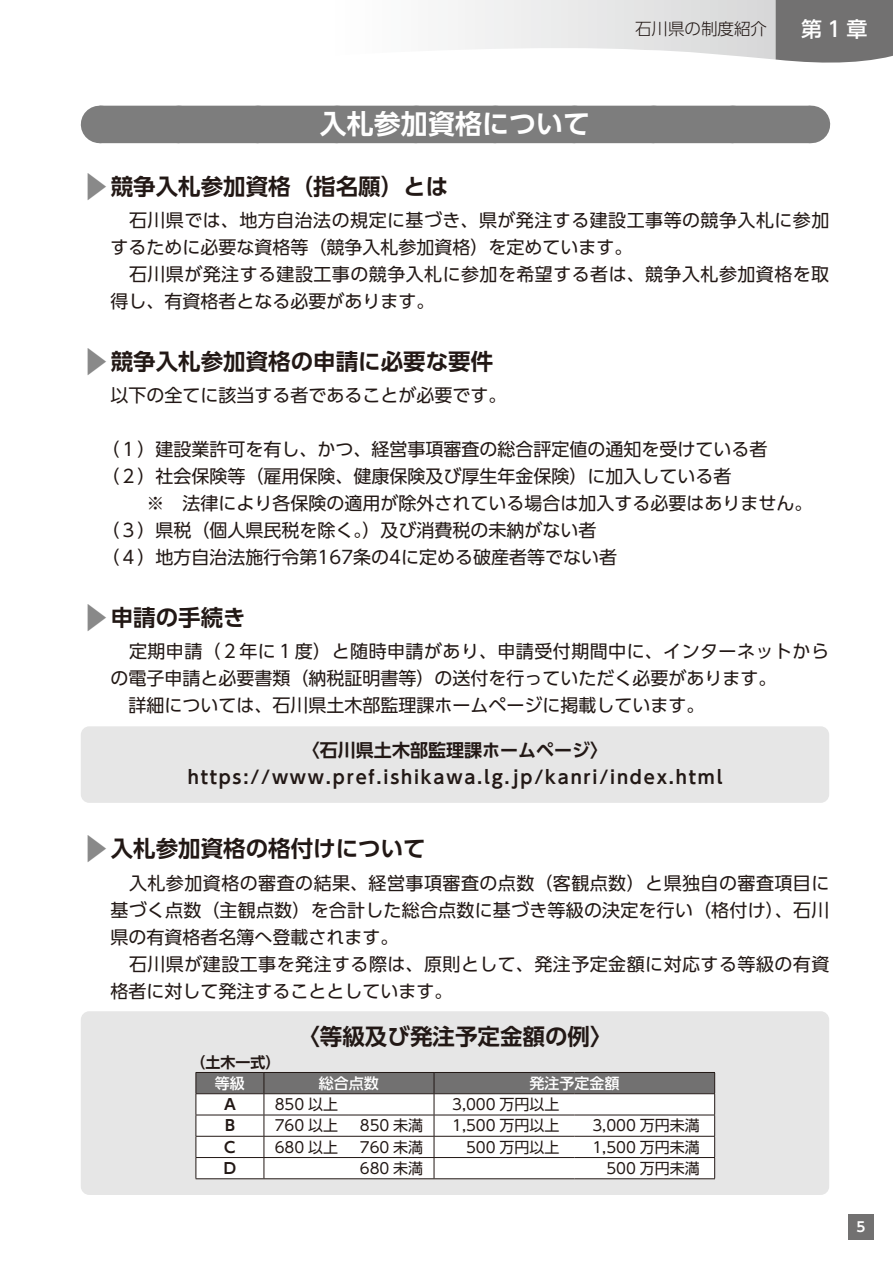
<style>
.page{position:relative;width:893px;height:1263px;background:#fff}
.page>*{position:absolute;margin:0;border:0;box-sizing:border-box;transform-origin:0 0}
.t1{font:700 27px "UD Shin Go Pr 6 De";color:#fff}
.t2{font:700 22.5px "UD Shin Go Pr 6 De";color:#221815}
.t3{font:500 21px "UD Shin Go Pr 6";color:#fff}
.t4{font:18px/27px "UD Shin Go Pr 6";color:#221815}
.t5{font:18px/27px "UD Shin Go Pr 6";letter-spacing:.025em;color:#221815}
.t6{font:700 18px/27px "UD Shin Go Pr 6 De";letter-spacing:.1em;color:#221815;text-align:center}
.t7{font:300 16.5px "UD Shin Go Pr 6";color:#221815}
.t8{font:15px "UD Shin Go Pr 6";color:#221815}
.t9{font:500 15px "UD Shin Go Pr 6";color:#fff}
.t10{font:700 15px "UD Shin Go Pr 6 De";color:#221815}
.t11{font:700 13.5px "UD Shin Go Pr 6 De";color:#fff}
.s1{font-size:30px;color:#898989}
</style>
<div class="page">
<div style="left:81px;top:726px;width:748px;height:77px;background:#e6e6e6;border-radius:9px"></div>
<div style="left:100px;top:106px;width:710px;height:37px;background:#7d7d7d"></div>
<hr style="left:810px;top:106px;width:1px;height:37px;background:#7d7d7d">
<div style="left:81px;top:1011px;width:748px;height:184px;background:#e6e6e6;border-radius:9px"></div>
<svg style="left:196px;top:1072px;width:519px;height:106px;background:#d8d7d7"></svg>
<hr style="left:196px;top:1178px;width:68px;height:1px;background:#221815">
<hr style="left:264px;top:1178px;width:85px;height:1px;background:#221815">
<hr style="left:349px;top:1178px;width:85px;height:1px;background:#221815">
<hr style="left:434px;top:1178px;width:140px;height:1px;background:#221815">
<hr style="left:574px;top:1178px;width:141px;height:1px;background:#221815">
<div style="left:848px;top:1214px;width:26px;height:25px;background:#727171"></div>
<svg style="left:458px;top:0;width:435px;height:63px"></svg>
<p class="t7" style="left:635px;top:15px;width:133px">石川県の制度紹介</p>
<p class="t3" style="left:801px;top:12px;width:68px">第1章</p>
<h1 class="t1" style="left:320px;top:102px;width:271px">入札参加資格について</h1>
<p class="t2" style="left:81px;top:168px;width:369px"><span class="s1">▶</span>競争入札参加資格（指名願）とは</p>
<p class="t5" style="left:111px;top:206px;width:720px">　石川県では、地方自治法の規定に基づき、県が発注する建設工事等の競争入札に参加するために必要な資格等（競争入札参加資格）を定めています。<br>　石川県が発注する建設工事の競争入札に参加を希望する者は、競争入札参加資格を取得し、有資格者となる必要があります。</p>
<p class="t2" style="left:81px;top:343px;width:414px"><span class="s1">▶</span>競争入札参加資格の申請に必要な要件</p>
<p class="t4" style="left:111px;top:381px;width:398px">以下の全てに該当する者であることが必要です。</p>
<p class="t4" style="left:102px;top:435px;width:668px">（１）建設業許可を有し、かつ、経営事項審査の総合評定値の通知を受けている者</p>
<p class="t4" style="left:102px;top:462px;width:632px">（２）社会保険等（雇用保険、健康保険及び厚生年金保険）に加入している者</p>
<p class="t4" style="left:111px;top:489px;width:704px">　　※　法律により各保険の適用が除外されている場合は加入する必要はありません。</p>
<p class="t4" style="left:102px;top:516px;width:497px">（３）県税（個人県民税を除く。）及び消費税の未納がない者</p>
<p class="t4" style="left:102px;top:543px;width:517px">（４）地方自治法施行令第167条の4に定める破産者等でない者</p>
<p class="t2" style="left:81px;top:599px;width:167px"><span class="s1">▶</span>申請の手続き</p>
<p class="t4" style="left:111px;top:637px;width:720px">　定期申請（２年に１度）と随時申請があり、申請受付期間中に、インターネットからの電子申請と必要書類（納税証明書等）の送付を行っていただく必要があります。<br>　詳細については、石川県土木部監理課ホームページに掲載しています。</p>
<p class="t6" style="left:188px;top:736px;width:536px">〈石川県土木部監理課ホームページ〉https://www.pref.ishikawa.lg.jp/kanri/index.html</p>
<p class="t2" style="left:81px;top:831px;width:347px"><span class="s1">▶</span>入札参加資格の格付けについて</p>
<p class="t5" style="left:111px;top:869px;width:720px">　入札参加資格の審査の結果、経営事項審査の点数（客観点数）と県独自の審査項目に基づく点数（主観点数）を合計した総合点数に基づき等級の決定を行い（格付け）、石川県の有資格者名簿へ登載されます。<br>　石川県が建設工事を発注する際は、原則として、発注予定金額に対応する等級の有資格者に対して発注することとしています。</p>
<p class="t2" style="left:297px;top:1018px;width:316px">〈等級及び発注予定金額の例〉</p>
<p class="t10" style="left:191px;top:1050px;width:91px">（土木一式）</p>
<p class="t9" style="left:215px;top:1071px;width:31px">等級</p>
<p class="t9" style="left:319px;top:1071px;width:61px">総合点数</p>
<p class="t9" style="left:529px;top:1071px;width:91px">発注予定金額</p>
<p class="t10" style="left:224px;top:1092px;width:13px">A</p>
<p class="t8" style="left:275px;top:1092px;width:65px">850 以上</p>
<p class="t8" style="left:452px;top:1092px;width:109px">3,000 万円以上</p>
<p class="t10" style="left:225px;top:1113px;width:11px">B</p>
<p class="t8" style="left:275px;top:1113px;width:65px">760 以上</p>
<p class="t8" style="left:360px;top:1113px;width:65px">850 未満</p>
<p class="t8" style="left:452px;top:1113px;width:109px">1,500 万円以上</p>
<p class="t8" style="left:592px;top:1113px;width:109px">3,000 万円未満</p>
<p class="t10" style="left:224px;top:1135px;width:13px">C</p>
<p class="t8" style="left:275px;top:1135px;width:65px">680 以上</p>
<p class="t8" style="left:360px;top:1135px;width:65px">760 未満</p>
<p class="t8" style="left:466px;top:1135px;width:95px">500 万円以上</p>
<p class="t8" style="left:592px;top:1135px;width:109px">1,500 万円未満</p>
<p class="t10" style="left:224px;top:1156px;width:14px">D</p>
<p class="t8" style="left:360px;top:1156px;width:65px">680 未満</p>
<p class="t8" style="left:606px;top:1156px;width:95px">500 万円未満</p>
<p class="t11" style="left:857px;top:1216px;width:10px">5</p>
</div>
